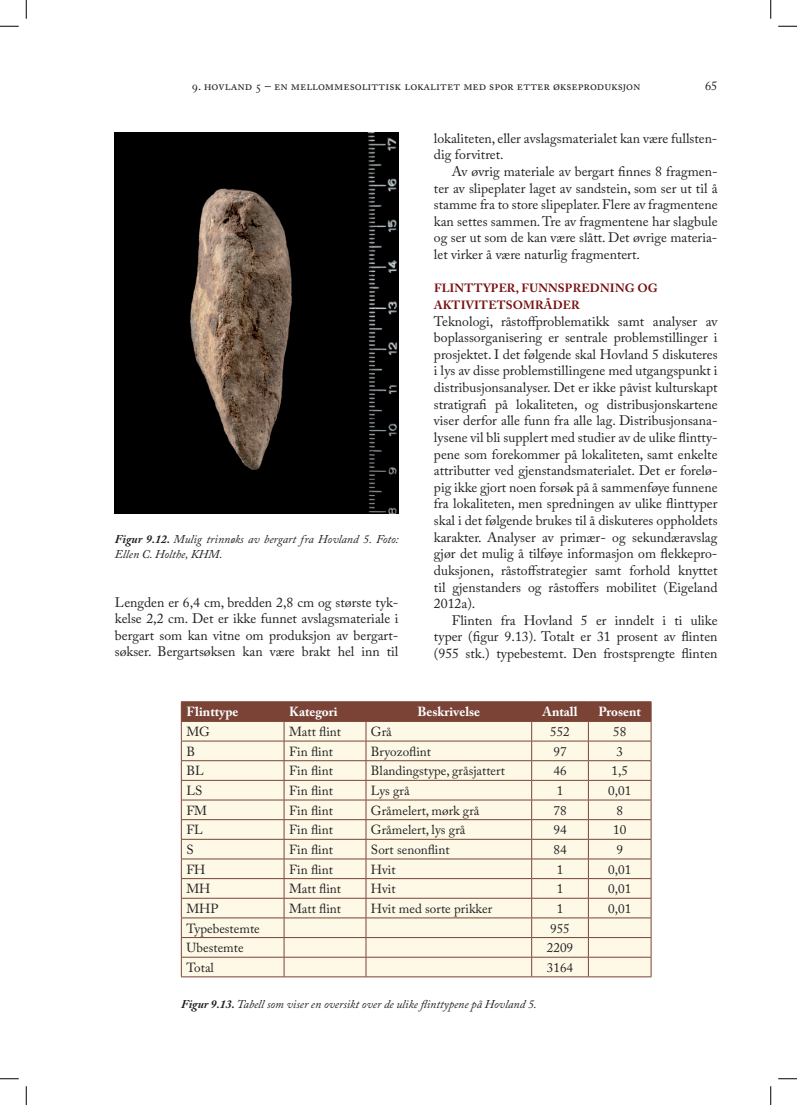
<style>
.page{position:relative;width:797px;height:1105px;background:#fff}
.page>*{position:absolute;margin:0;border:0;box-sizing:border-box;transform-origin:0 0}
.t1{font:13.75px/16.6px "Adobe Caslon Pro";letter-spacing:-.02em;color:#231f20;text-align:justify}
.t2{font:13.12px "Adobe Caslon Pro";color:#231f20}
.t3{font:700 13.12px "Adobe Caslon Pro";color:#fff}
.t4{font:12.5px "Adobe Caslon Pro";color:#231f20}
.t5{font:italic 11.88px/14.2px "Adobe Caslon Pro";color:#231f20}
.t6{font:700 11.88px/16.6px "Adobe Caslon Pro";letter-spacing:.015em;color:#771012}
.s1{font-weight:700}
</style>
<div class="page">
<img style="left:115px;top:133px;width:283px;height:380px">
<hr style="left:181px;top:701px;width:103px;height:1px;background:#7a4336">
<hr style="left:284px;top:701px;width:82px;height:1px;background:#7a4336">
<hr style="left:366px;top:701px;width:165px;height:1px;background:#7a4336">
<hr style="left:531px;top:701px;width:57px;height:1px;background:#7a4336">
<hr style="left:588px;top:701px;width:63px;height:1px;background:#7a4336">
<svg style="left:181px;top:702px;width:470px;height:274px;background:#ede1d0"></svg>
<hr style="left:181px;top:976px;width:103px;height:1px;background:#7a4336">
<hr style="left:284px;top:976px;width:82px;height:1px;background:#7a4336">
<hr style="left:366px;top:976px;width:165px;height:1px;background:#7a4336">
<hr style="left:531px;top:976px;width:57px;height:1px;background:#7a4336">
<hr style="left:588px;top:976px;width:63px;height:1px;background:#7a4336">
<svg style="left:0;top:25px;width:19px;height:2px"></svg>
<svg style="left:778px;top:25px;width:19px;height:2px"></svg>
<svg style="left:0;top:1078px;width:19px;height:1px"></svg>
<svg style="left:778px;top:1078px;width:19px;height:1px"></svg>
<svg style="left:25px;top:0;width:2px;height:19px"></svg>
<svg style="left:25px;top:1086px;width:2px;height:19px"></svg>
<svg style="left:770px;top:0;width:1px;height:19px"></svg>
<svg style="left:770px;top:1086px;width:1px;height:19px"></svg>
<p class="t4" style="left:192px;top:78px;width:450px">9. hovland 5 – en mellommesolittisk lokalitet med spor etter økseproduksjon</p>
<p class="t4" style="left:705px;top:78px;width:14px">65</p>
<p class="t5" style="left:115px;top:532px;width:285px"><span class="s1">Figur 9.12.</span> Mulig trinnøks av bergart fra Hovland 5. Foto:<br>Ellen C. Holthe, KHM.</p>
<p class="t1" style="left:115px;top:593px;width:285px">Lengden er 6,4 cm, bredden 2,8 cm og største tyk&shy;kelse 2,2 cm. Det er ikke funnet avslagsmateriale i bergart som kan vitne om produksjon av bergart&shy;søkser. Bergartsøksen kan være brakt hel inn til</p>
<p class="t1" style="left:434px;top:130px;width:285px">lokaliteten, eller avslagsmaterialet kan være fullsten&shy;dig forvitret.</p>
<p class="t1" style="left:434px;top:163px;width:285px;text-indent:18px">Av øvrig materiale av bergart finnes 8 fragmen&shy;ter av slipeplater laget av sandstein, som ser ut til å stamme fra to store slipeplater. Flere av fragmentene kan settes sammen. Tre av fragmentene har slagbule og ser ut som de kan være slått. Det øvrige materia&shy;let virker å være naturlig fragmentert.</p>
<p class="t6" style="left:434px;top:280px;width:225px">FLINTTYPER, FUNNSPREDNING OG<br>AKTIVITETSOMRÅDER</p>
<p class="t1" style="left:434px;top:313px;width:285px">Teknologi, råstoffproblematikk samt analyser av boplassorganisering er sentrale problemstillinger i prosjektet. I det følgende skal Hovland 5 diskuteres i lys av disse problemstillingene med utgangspunkt i distribusjonsanalyser. Det er ikke påvist kulturskapt stratigrafi på lokaliteten, og distribusjonskartene viser derfor alle funn fra alle lag. Distribusjonsana&shy;lysene vil bli supplert med studier av de ulike flintty&shy;pene som forekommer på lokaliteten, samt enkelte attributter ved gjenstandsmaterialet. Det er forelø&shy;pig ikke gjort noen forsøk på å sammenføye funnene fra lokaliteten, men spredningen av ulike flinttyper skal i det følgende brukes til å diskuteres oppholdets karakter. Analyser av primær- og sekundæravslag gjør det mulig å tilføye informasjon om flekkepro&shy;duksjonen, råstoffstrategier samt forhold knyttet til gjenstanders og råstoffers mobilitet (Eigeland 2012a).</p>
<p class="t1" style="left:434px;top:612px;width:285px;text-indent:18px">Flinten fra Hovland 5 er inndelt i ti ulike typer (figur 9.13). Totalt er 31 prosent av flinten (955 stk.) typebestemt. Den frostsprengte flinten</p>
<p class="t3" style="left:186px;top:704px;width:54px">Flinttype</p>
<p class="t3" style="left:289px;top:704px;width:50px">Kategori</p>
<p class="t3" style="left:417px;top:704px;width:64px">Beskrivelse</p>
<p class="t3" style="left:542px;top:704px;width:37px">Antall</p>
<p class="t3" style="left:598px;top:704px;width:44px">Prosent</p>
<p class="t2" style="left:186px;top:724px;width:25px">MG</p>
<p class="t2" style="left:289px;top:724px;width:54px">Matt flint</p>
<p class="t2" style="left:371px;top:724px;width:22px">Grå</p>
<p class="t2" style="left:550px;top:724px;width:21px">552</p>
<p class="t2" style="left:613px;top:724px;width:15px">58</p>
<p class="t2" style="left:186px;top:743px;width:10px">B</p>
<p class="t2" style="left:289px;top:743px;width:45px">Fin flint</p>
<p class="t2" style="left:371px;top:743px;width:62px">Bryozoflint</p>
<p class="t2" style="left:553px;top:743px;width:15px">97</p>
<p class="t2" style="left:616px;top:743px;width:8px">3</p>
<p class="t2" style="left:186px;top:763px;width:19px">BL</p>
<p class="t2" style="left:289px;top:763px;width:45px">Fin flint</p>
<p class="t2" style="left:371px;top:763px;width:136px">Blandingstype, gråsjattert</p>
<p class="t2" style="left:553px;top:763px;width:15px">46</p>
<p class="t2" style="left:611px;top:763px;width:18px">1,5</p>
<p class="t2" style="left:186px;top:783px;width:17px">LS</p>
<p class="t2" style="left:289px;top:783px;width:45px">Fin flint</p>
<p class="t2" style="left:371px;top:783px;width:40px">Lys grå</p>
<p class="t2" style="left:556px;top:783px;width:8px">1</p>
<p class="t2" style="left:608px;top:783px;width:25px">0,01</p>
<p class="t2" style="left:186px;top:802px;width:22px">FM</p>
<p class="t2" style="left:289px;top:802px;width:45px">Fin flint</p>
<p class="t2" style="left:371px;top:802px;width:110px">Gråmelert, mørk grå</p>
<p class="t2" style="left:553px;top:802px;width:15px">78</p>
<p class="t2" style="left:616px;top:802px;width:8px">8</p>
<p class="t2" style="left:186px;top:822px;width:18px">FL</p>
<p class="t2" style="left:289px;top:822px;width:45px">Fin flint</p>
<p class="t2" style="left:371px;top:822px;width:96px">Gråmelert, lys grå</p>
<p class="t2" style="left:553px;top:822px;width:15px">94</p>
<p class="t2" style="left:613px;top:822px;width:15px">10</p>
<p class="t2" style="left:186px;top:842px;width:9px">S</p>
<p class="t2" style="left:289px;top:842px;width:45px">Fin flint</p>
<p class="t2" style="left:371px;top:842px;width:80px">Sort senonflint</p>
<p class="t2" style="left:553px;top:842px;width:15px">84</p>
<p class="t2" style="left:616px;top:842px;width:8px">9</p>
<p class="t2" style="left:186px;top:861px;width:21px">FH</p>
<p class="t2" style="left:289px;top:861px;width:45px">Fin flint</p>
<p class="t2" style="left:371px;top:861px;width:26px">Hvit</p>
<p class="t2" style="left:556px;top:861px;width:8px">1</p>
<p class="t2" style="left:608px;top:861px;width:25px">0,01</p>
<p class="t2" style="left:186px;top:881px;width:26px">MH</p>
<p class="t2" style="left:289px;top:881px;width:54px">Matt flint</p>
<p class="t2" style="left:371px;top:881px;width:26px">Hvit</p>
<p class="t2" style="left:556px;top:881px;width:8px">1</p>
<p class="t2" style="left:608px;top:881px;width:25px">0,01</p>
<p class="t2" style="left:186px;top:901px;width:34px">MHP</p>
<p class="t2" style="left:289px;top:901px;width:54px">Matt flint</p>
<p class="t2" style="left:371px;top:901px;width:123px">Hvit med sorte prikker</p>
<p class="t2" style="left:556px;top:901px;width:8px">1</p>
<p class="t2" style="left:608px;top:901px;width:25px">0,01</p>
<p class="t2" style="left:186px;top:920px;width:75px">Typebestemte</p>
<p class="t2" style="left:550px;top:920px;width:21px">955</p>
<p class="t2" style="left:186px;top:940px;width:59px">Ubestemte</p>
<p class="t2" style="left:547px;top:940px;width:28px">2209</p>
<p class="t2" style="left:186px;top:960px;width:29px">Total</p>
<p class="t2" style="left:547px;top:960px;width:28px">3164</p>
<p class="t5" style="left:181px;top:997px;width:357px"><span class="s1">Figur 9.13.</span> Tabell som viser en oversikt over de ulike flinttypene på Hovland 5.</p>
</div>
